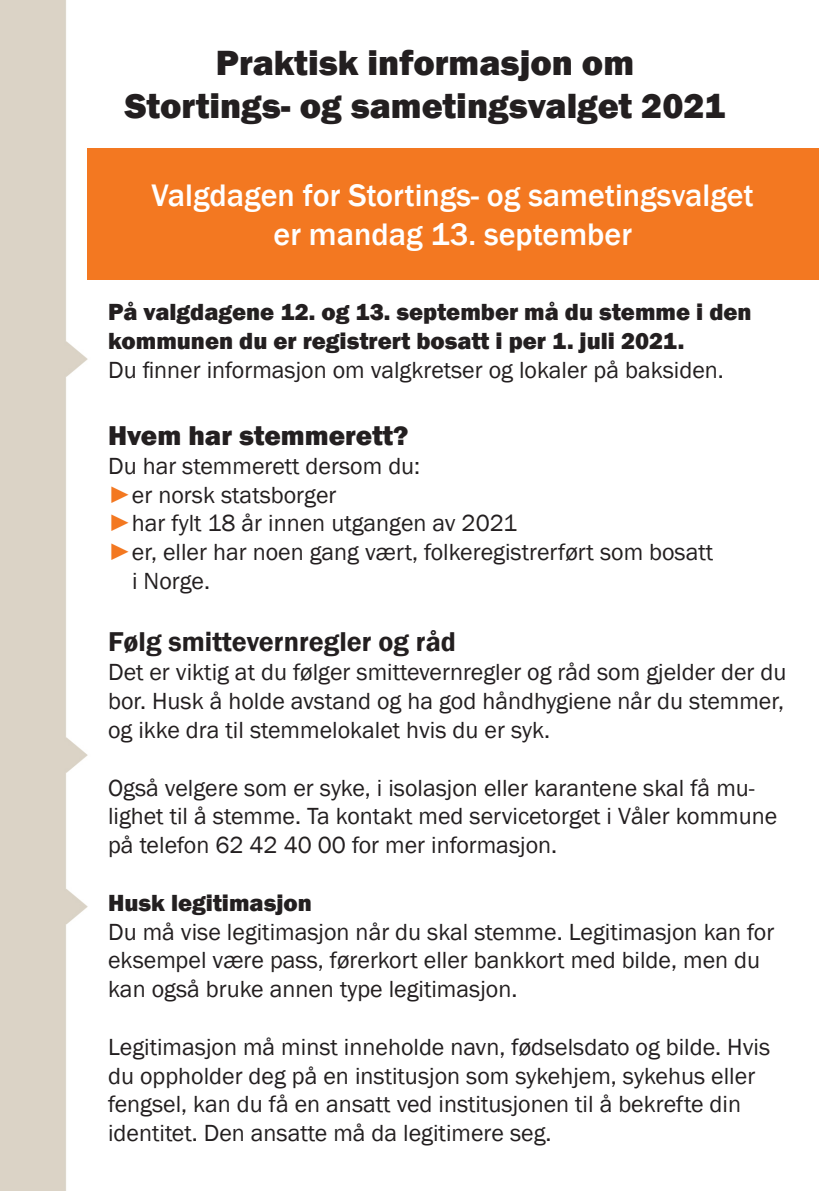
<style>
.page{position:relative;width:840px;height:1191px;background:#fff}
.page>*{position:absolute;margin:0;border:0;box-sizing:border-box;transform-origin:0 0}
.t1{font:800 36px "Franklin Gothic";color:#231f20}
.t2{font:500 32px/38.4px "Franklin Gothic";color:#fff;text-align:center}
.t3{font:600 28px "Franklin Gothic";color:#231f20}
.t4{font:800 28px "Franklin Gothic";color:#231f20}
.t5{font:24px/28.8px "Franklin Gothic";color:#231f20}
.t6{font:800 24px/28.8px "Franklin Gothic";color:#231f20}
.s1{color:#f37821}
</style>
<div class="page">
<img style="left:0;top:0;width:108px;height:1191px">
<div style="left:87px;top:148px;width:731px;height:131px;background:#f37821"></div>
<p class="t1" style="left:216px;top:39px;width:419px">Praktisk informasjon om</p>
<p class="t1" style="left:125px;top:82px;width:601px">Stortings- og sametingsvalget 2021</p>
<p class="t2" style="left:151px;top:177px;width:603px">Valgdagen for Stortings- og sametingsvalget er mandag 13. september</p>
<p class="t6" style="left:108px;top:298px;width:644px">På valgdagene 12. og 13. september må du stemme i den kommunen du er registrert bosatt i per 1. juli 2021.</p>
<p class="t5" style="left:108px;top:356px;width:617px">Du finner informasjon om valgkretser og lokaler på baksiden.</p>
<p class="t4" style="left:108px;top:417px;width:302px">Hvem har stemmerett?</p>
<p class="t5" style="left:108px;top:452px;width:313px">Du har stemmerett dersom du:</p>
<p class="t5" style="left:108px;top:481px;width:230px"><span class="s1">►</span>er norsk statsborger</p>
<p class="t5" style="left:108px;top:509px;width:410px"><span class="s1">►</span>har fylt 18 år innen utgangen av 2021</p>
<p class="t5" style="left:108px;top:538px;width:606px"><span class="s1">►</span>er, eller har noen gang vært, folkeregistrerført som bosatt</p>
<p class="t5" style="left:132px;top:567px;width:79px">i Norge.</p>
<p class="t3" style="left:108px;top:625px;width:349px">Følg smittevernregler og råd</p>
<p class="t5" style="left:108px;top:658px;width:679px;text-align:justify">Det er viktig at du følger smittevernregler og råd som gjelder der du bor. Husk å holde avstand og ha god håndhygiene når du stemmer, og ikke dra til stemmelokalet hvis du er syk.</p>
<p class="t5" style="left:108px;top:773px;width:670px">Også velgere som er syke, i isolasjon eller karantene skal få mu&shy;lighet til å stemme. Ta kontakt med servicetorget i Våler kommune på telefon 62 42 40 00 for mer informasjon.</p>
<p class="t6" style="left:108px;top:888px;width:205px">Husk legitimasjon</p>
<p class="t5" style="left:108px;top:917px;width:667px">Du må vise legitimasjon når du skal stemme. Legitimasjon kan for eksempel være pass, førerkort eller bankkort med bilde, men du kan også bruke annen type legitimasjon.</p>
<p class="t5" style="left:108px;top:1033px;width:663px">Legitimasjon må minst inneholde navn, fødselsdato og bilde. Hvis du oppholder deg på en institusjon som sykehjem, sykehus eller fengsel, kan du få en ansatt ved institusjonen til å bekrefte din identitet. Den ansatte må da legitimere seg.</p>
</div>
